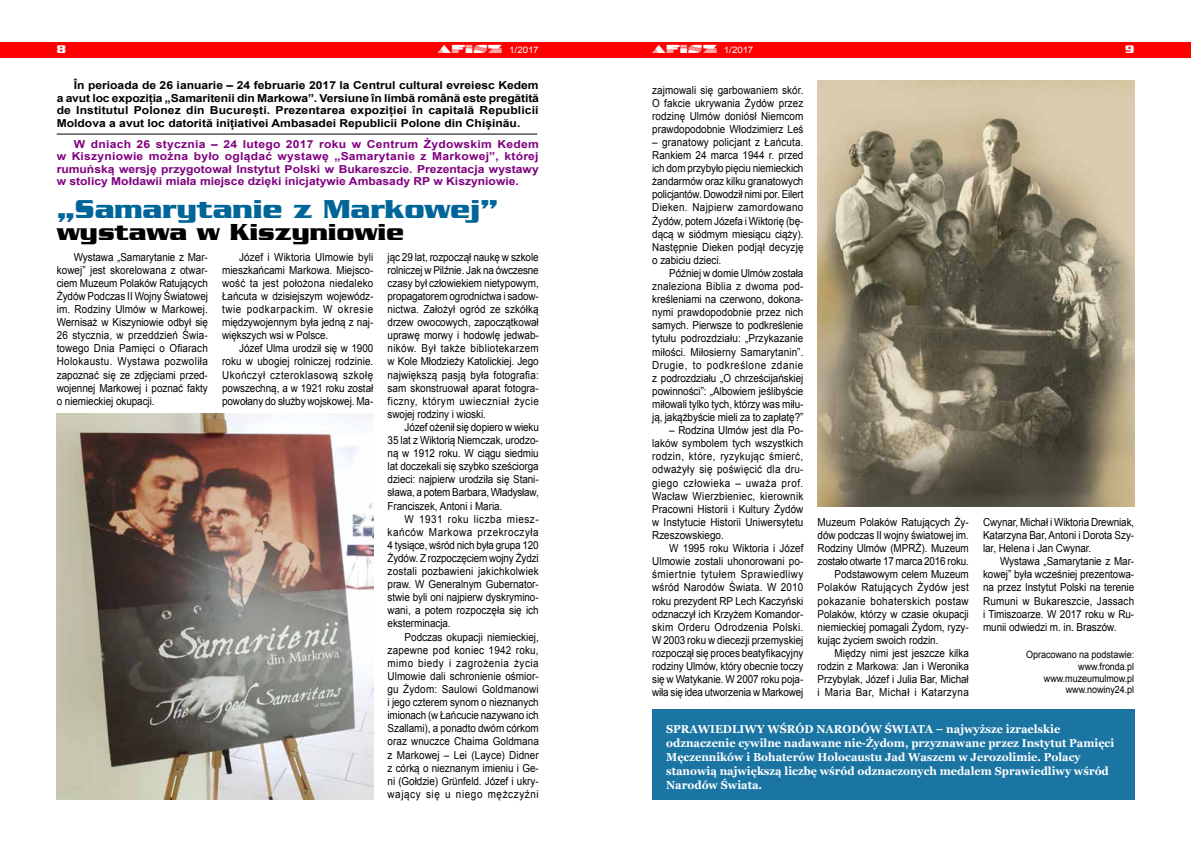
<style>
.page{position:relative;width:1191px;height:842px;background:#fff}
.page>*{position:absolute;margin:0;border:0;box-sizing:border-box;transform-origin:0 0}
.t1{font:28px "Wof Tsub";color:#069}
.t2{font:25px "Wof Tsub";color:#000}
.t3{font:12px "Wof Tsub";color:#fff}
.t4{font:700 11.5px/14px "Georgia";color:#fff;scale:.95 1}
.t5{font:11px/13.1px "Arial";letter-spacing:-.005em;color:#000;text-align:justify;scale:.9 1}
.t6{font:700 11px/12.5px "Arial";color:#000;text-align:justify;scale:1.1 1}
.t7{font:700 11px/12.5px "Arial";color:#800080;text-align:justify;scale:1.1 1}
.t8{font:11px "Arial";letter-spacing:.035em;color:#000;scale:.9 1}
.t9{font:11px "Arial";letter-spacing:.03em;color:#000;scale:.9 1}
.t10{font:10px/11.5px "Arial";letter-spacing:-.005em;color:#000;text-align:right;scale:.9 1}
.t11{font:9px "Arial";letter-spacing:-.015em;color:#fff;scale:1.1 1}
.s1{font-family:"FL Unikatowy Cartoon";font-size:12px}
</style>
<div class="page">
<div style="left:0;top:42px;width:595px;height:16px;background:#f00"></div>
<div style="left:595px;top:42px;width:596px;height:16px;background:#f00"></div>
<img style="left:817px;top:80px;width:317px;height:427px">
<img style="left:57px;top:414px;width:316px;height:386px">
<div style="left:652px;top:709px;width:482px;height:90px;background:#1a75a3"></div>
<hr style="left:57px;top:134px;width:480px;height:1px;background:#000">
<p class="t3" style="left:57px;top:43px;width:11px">8</p>
<p class="t11" style="left:437px;top:44px;width:94px"><span class="s1">AFISZ</span> 1/2017</p>
<p class="t11" style="left:652px;top:44px;width:94px"><span class="s1">AFISZ</span> 1/2017</p>
<p class="t3" style="left:1125px;top:43px;width:11px">9</p>
<p class="t5" style="left:652px;top:83px;width:170px">zajmowali się garbowaniem skór.<br>O fakcie ukrywania Żydów przez rodzinę Ulmów doniósł Niemcom prawdopodobnie Włodzimierz Leś</p>
<p class="t5" style="left:652px;top:136px;width:170px">– granatowy policjant z Łańcuta.<br>Rankiem 24 marca 1944 r. przed ich dom przybyło pięciu niemieckich żandarmów oraz kilku granatowych policjantów. Dowodził nimi por. Eilert Dieken. Najpierw zamordowano Żydów, potem Józefa i Wiktorię (bę&shy;dącą w siódmym miesiącu ciąży).<br>Następnie Dieken podjął decyzję o zabiciu dzieci.</p>
<p class="t5" style="left:652px;top:267px;width:170px;text-indent:17px">Później w domie Ulmów została znaleziona Biblia z dwoma pod&shy;kreśleniami na czerwono, dokona&shy;nymi prawdopodobnie przez nich samych. Pierwsze to podkreślenie tytułu podrozdziału: „Przykazanie miłości. Miłosierny Samarytanin”.<br>Drugie, to podkreślone zdanie z podrozdziału „O chrześcijańskiej powinności”: „Albowiem jeślibyście miłowali tylko tych, którzy was miłu&shy;ją, jakążbyście mieli za to zapłatę?”</p>
<p class="t5" style="left:652px;top:424px;width:170px;text-indent:17px">– Rodzina Ulmów jest dla Po&shy;laków symbolem tych wszystkich rodzin, które, ryzykując śmierć, odważyły się poświęcić dla dru&shy;giego człowieka – uważa prof.<br>Wacław Wierzbieniec, kierownik Pracowni Historii i Kultury Żydów w Instytucie Historii Uniwersytetu Rzeszowskiego.</p>
<p class="t5" style="left:652px;top:542px;width:170px;text-indent:17px">W 1995 roku Wiktoria i Józef Ulmowie zostali uhonorowani po&shy;śmiertnie tytułem Sprawiedliwy wśród Narodów Świata. W 2010 roku prezydent RP Lech Kaczyński odznaczył ich Krzyżem Komandor&shy;skim Orderu Odrodzenia Polski.<br>W 2003 roku w diecezji przemyskiej rozpoczął się proces beatyfikacyjny rodziny Ulmów, który obecnie toczy się w Watykanie. W 2007 roku poja&shy;wiła się idea utworzenia w Markowej</p>
<p class="t6" style="left:57px;top:79px;width:440px;text-indent:17px">În perioada de 26 ianuarie – 24 februarie 2017 la Centrul cultural evreiesc Kedem a avut loc expoziția „Samaritenii din Markowa”. Versiune în limbă română este pregătită de Institutul Polonez din București. Prezentarea expoziției în capitală Republicii Moldova a avut loc datorită inițiativei Ambasadei Republicii Polone din Chișinău.</p>
<p class="t7" style="left:57px;top:138px;width:440px;text-indent:17px">W dniach 26 stycznia – 24 lutego 2017 roku w Centrum Żydowskim Kedem w Kiszyniowie można było oglądać wystawę „Samarytanie z Markowej”, której rumuńską wersję przygotował Instytut Polski w Bukareszcie. Prezentacja wystawy w stolicy Mołdawii miała miejsce dzięki inicjatywie Ambasady RP w Kiszyniowie.</p>
<h1 class="t1" style="left:57px;top:193px;width:443px">„Samarytanie z Markowej”</h1>
<h2 class="t2" style="left:57px;top:217px;width:349px">wystawa w Kiszyniowie</h2>
<p class="t5" style="left:57px;top:250px;width:170px;text-indent:17px">Wystawa „Samarytanie z Mar&shy;kowej” jest skorelowana z otwar&shy;ciem Muzeum Polaków Ratujących Żydów Podczas II Wojny Światowej im. Rodziny Ulmów w Markowej.<br>Wernisaż w Kiszyniowie odbył się 26 stycznia, w przeddzień Świa&shy;towego Dnia Pamięci o Ofiarach Holokaustu. Wystawa pozwoliła zapoznać się ze zdjęciami przed&shy;wojennej Markowej i poznać fakty o niemieckiej okupacji.</p>
<p class="t5" style="left:222px;top:250px;width:170px;text-indent:17px">Józef i Wiktoria Ulmowie byli mieszkańcami Markowa. Miejsco&shy;wość ta jest położona niedaleko Łańcuta w dzisiejszym wojewódz&shy;twie podkarpackim. W okresie międzywojennym była jedną z naj&shy;większych wsi w Polsce.</p>
<p class="t5" style="left:387px;top:250px;width:170px">jąc 29 lat, rozpoczął naukę w szkole rolniczej w Pilźnie. Jak na ówczesne czasy był człowiekiem nietypowym, propagatorem ogrodnictwa i sadow&shy;nictwa. Założył ogród ze szkółką drzew owocowych, zapoczątkował uprawę morwy i hodowlę jedwab&shy;ników. Był także bibliotekarzem w Kole Młodzieży Katolickiej. Jego największą pasją była fotografia: sam skonstruował aparat fotogra&shy;ficzny, którym uwieczniał życie swojej rodziny i wioski.</p>
<p class="t5" style="left:387px;top:421px;width:170px;text-indent:17px">Józef ożenił się dopiero w wieku 35 lat z Wiktorią Niemczak, urodzo&shy;ną w 1912 roku. W ciągu siedmiu lat doczekali się szybko sześciorga dzieci: najpierw urodziła się Stani&shy;sława, a potem Barbara, Władysław, Franciszek, Antoni i Maria.</p>
<p class="t5" style="left:387px;top:512px;width:170px;text-indent:17px">W 1931 roku liczba miesz&shy;kańców Markowa przekroczyła 4 tysiące, wśród nich była grupa 120<br>Żydów. Z rozpoczęciem wojny Żydzi zostali pozbawieni jakichkolwiek praw. W Generalnym Gubernator&shy;stwie byli oni najpierw dyskrymino&shy;wani, a potem rozpoczęła się ich eksterminacja.</p>
<p class="t5" style="left:387px;top:630px;width:170px;text-indent:17px">Podczas okupacji niemieckiej, zapewne pod koniec 1942 roku, mimo biedy i zagrożenia życia Ulmowie dali schronienie ośmior&shy;gu Żydom: Saulowi Goldmanowi i jego czterem synom o nieznanych imionach (w Łańcucie nazywano ich Szallami), a ponadto dwóm córkom oraz wnuczce Chaima Goldmana z Markowej – Lei (Layce) Didner z córką o nieznanym imieniu i Ge&shy;ni (Gołdzie) Grünfeld. Józef i ukry&shy;wający się u niego mężczyźni</p>
<p class="t5" style="left:222px;top:342px;width:169px;text-indent:17px">Józef Ulma urodził się w 1900 roku w ubogiej rolniczej rodzinie.<br>Ukończył czteroklasową szkołę powszechną, a w 1921 roku został powołany do służby wojskowej. Ma-</p>
<p class="t5" style="left:817px;top:516px;width:169px">Muzeum Polaków Ratujących Ży-</p>
<p class="t5" style="left:817px;top:529px;width:169px">dów podczas II wojny światowej im.</p>
<p class="t5" style="left:817px;top:542px;width:169px">Rodziny Ulmów (MPRŻ). Muzeum</p>
<p class="t5" style="left:817px;top:555px;width:170px">zostało otwarte 17 marca 2016 roku.</p>
<p class="t5" style="left:834px;top:568px;width:151px">Podstawowym celem Muzeum</p>
<p class="t9" style="left:817px;top:580px;width:169px">Polaków Ratujących Żydów jest</p>
<p class="t8" style="left:817px;top:593px;width:169px">pokazanie bohaterskich postaw</p>
<p class="t5" style="left:817px;top:607px;width:169px">Polaków, którzy w czasie okupacji</p>
<p class="t5" style="left:817px;top:620px;width:169px">niemieckiej pomagali Żydom, ryzy-</p>
<p class="t5" style="left:817px;top:633px;width:136px">kując życiem swoich rodzin.</p>
<p class="t5" style="left:834px;top:647px;width:151px">Między nimi jest jeszcze kilka</p>
<p class="t5" style="left:817px;top:660px;width:169px">rodzin z Markowa: Jan i Weronika</p>
<p class="t5" style="left:817px;top:673px;width:169px">Przybylak, Józef i Julia Bar, Michał</p>
<p class="t8" style="left:817px;top:685px;width:170px">i Maria Bar, Michał i Katarzyna</p>
<p class="t5" style="left:983px;top:516px;width:169px">Cwynar, Michał i Wiktoria Drewniak, Katarzyna Bar, Antoni i Dorota Szy&shy;lar, Helena i Jan Cwynar.</p>
<p class="t5" style="left:983px;top:555px;width:169px;text-indent:17px">Wystawa „Samarytanie z Mar&shy;kowej” była wcześniej prezentowa&shy;na przez Instytut Polski na terenie Rumuni w Bukareszcie, Jassach i Timiszoarze. W 2017 roku w Ru&shy;munii odwiedzi m. in. Braszów.</p>
<p class="t10" style="left:1026px;top:649px;width:122px">Opracowano na podstawie: www.fronda.pl www.muzeumulmow.pl www.nowiny24.pl</p>
<p class="t4" style="left:666px;top:722px;width:473px">SPRAWIEDLIWY WŚRÓD NARODÓW ŚWIATA – najwyższe izraelskie odznaczenie cywilne nadawane nie-Żydom, przyznawane przez Instytut Pamięci Męczenników i Bohaterów Holocaustu Jad Waszem w Jerozolimie. Polacy stanowią największą liczbę wśród odznaczonych medalem Sprawiedliwy wśród Narodów Świata.</p>
</div>
